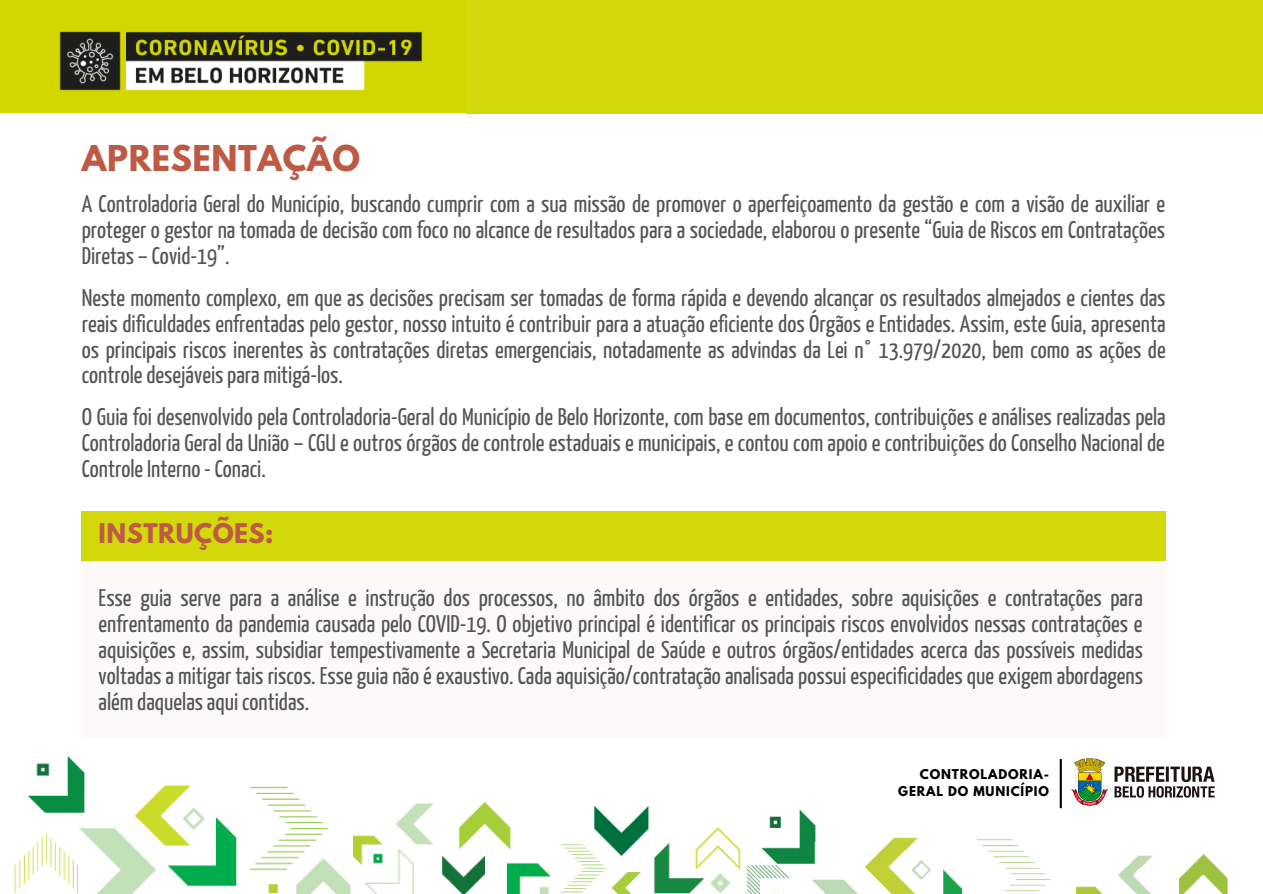
<style>
.page{position:relative;width:1263px;height:894px;background:#fff}
.page>*{position:absolute;margin:0;border:0;box-sizing:border-box;transform-origin:0 0}
.t1{font:700 31.5px "League Spartan";letter-spacing:.02em;color:#be5944}
.t2{font:24px/25.8px "Yanone Kaffeesatz";color:#545454;text-align:justify}
.t3{font:700 24px "League Spartan";letter-spacing:.02em;color:#be5944}
.t4{font:700 12px/16.8px "League Spartan";letter-spacing:.07em;color:#000;text-align:right}
</style>
<div class="page">
<img style="left:0;top:0;width:466px;height:112px">
<div style="left:466px;top:0;width:796px;height:113px;background:#d3d80b"></div>
<img style="left:14px;top:756px;width:742px;height:137px">
<img style="left:756px;top:784px;width:472px;height:109px">
<svg style="left:1060px;top:759px;width:2px;height:49px"></svg>
<img style="left:1069px;top:756px;width:145px;height:52px">
<div style="left:82px;top:511px;width:1084px;height:50px;background:#d3d80b"></div>
<div style="left:82px;top:561px;width:1083px;height:175px;background:#fbfaf9"></div>
<h1 class="t1" style="left:82px;top:143px;width:280px">APRESENTAÇÃO</h1>
<p class="t2" style="left:82px;top:190px;width:1085px">A Controladoria Geral do Município, buscando cumprir com a sua missão de promover o aperfeiçoamento da gestão e com a visão de auxiliar e proteger o gestor na tomada de decisão com foco no alcance de resultados para a sociedade, elaborou o presente “Guia de Riscos em Contratações Diretas – Covid-19”.</p>
<p class="t2" style="left:82px;top:284px;width:1085px">Neste momento complexo, em que as decisões precisam ser tomadas de forma rápida e devendo alcançar os resultados almejados e cientes das reais dificuldades enfrentadas pelo gestor, nosso intuito é contribuir para a atuação eficiente dos Órgãos e Entidades. Assim, este Guia, apresenta os principais riscos inerentes às contratações diretas emergenciais, notadamente as advindas da Lei n° 13.979/2020, bem como as ações de controle desejáveis para mitigá-los.</p>
<p class="t2" style="left:82px;top:403px;width:1085px">O Guia foi desenvolvido pela Controladoria-Geral do Município de Belo Horizonte, com base em documentos, contribuições e análises realizadas pela Controladoria Geral da União – CGU e outros órgãos de controle estaduais e municipais, e contou com apoio e contribuições do Conselho Nacional de Controle Interno - Conaci.</p>
<p class="t3" style="left:99px;top:521px;width:176px">INSTRUÇÕES:</p>
<p class="t2" style="left:99px;top:584px;width:1046px">Esse guia serve para a análise e instrução dos processos, no âmbito dos órgãos e entidades, sobre aquisições e contratações para enfrentamento da pandemia causada pelo COVID-19. O objetivo principal é identificar os principais riscos envolvidos nessas contratações e aquisições e, assim, subsidiar tempestivamente a Secretaria Municipal de Saúde e outros órgãos/entidades acerca das possíveis medidas voltadas a mitigar tais riscos. Esse guia não é exaustivo. Cada aquisição/contratação analisada possui especificidades que exigem abordagens além daquelas aqui contidas.</p>
<p class="t4" style="left:898px;top:767px;width:152px">CONTROLADORIA-<br>GERAL DO MUNICÍPIO</p>
</div>
